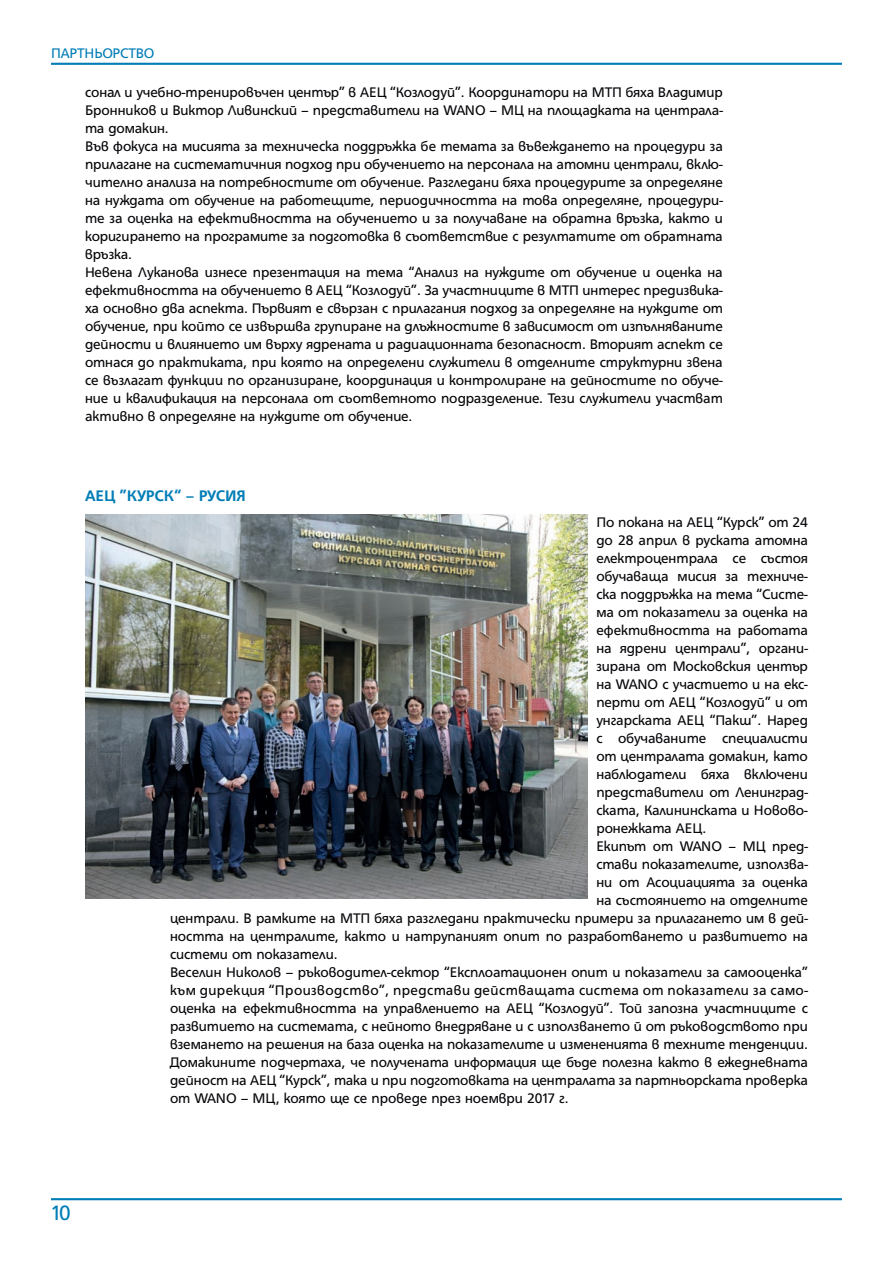
<style>
.page{position:relative;width:893px;height:1263px;background:#fff}
.page>*{position:absolute;margin:0;border:0;box-sizing:border-box;transform-origin:0 0}
.t1{font:22.5px "Grotesk HS Bg";color:#007db6}
.t2{font:700 16.5px "Grotesk HS Bg";color:#007db6}
.t3{font:15px/18px "Grotesk HS Bg";letter-spacing:-.005em;color:#040508}
.t4{font:15px "Grotesk HS Bg";letter-spacing:.03em;color:#040508}
.t5{font:15px "Grotesk HS Bg";letter-spacing:-.015em;color:#007db6}
</style>
<div class="page">
<hr style="left:51px;top:1198px;width:791px;height:2px;background:#007db6">
<hr style="left:51px;top:63px;width:791px;height:2px;background:#007db6">
<img style="left:85px;top:514px;width:503px;height:384px">
<p class="t5" style="left:51px;top:46px;width:105px">ПАРТНЬОРСТВО</p>
<p class="t3" style="left:85px;top:83px;width:639px">сонал и учебно-тренировъчен център” в АЕЦ “Козлодуй”. Координатори на МТП бяха Владимир Бронников и Виктор Ливинский – представители на WANO – МЦ на площадката на централа&shy;та домакин.<br>Във фокуса на мисията за техническа поддръжка бе темата за въвеждането на процедури за прилагане на систематичния подход при обучението на персонала на атомни централи, вклю&shy;чително анализа на потребностите от обучение. Разгледани бяха процедурите за определяне на нуждата от обучение на работещите, периодичността на това определяне, процедури&shy;те за оценка на ефективността на обучението и за получаване на обратна връзка, както и коригирането на програмите за подготовка в съответствие с резултатите от обратната връзка.<br>Невена Луканова изнесе презентация на тема “Анализ на нуждите от обучение и оценка на ефективността на обучението в АЕЦ “Козлодуй”. За участниците в МТП интерес предизвика&shy;ха основно два аспекта. Първият е свързан с прилагания подход за определяне на нуждите от обучение, при който се извършва групиране на длъжностите в зависимост от изпълняваните дейности и влиянието им върху ядрената и радиационната безопасност. Вторият аспект се отнася до практиката, при която на определени служители в отделните структурни звена се възлагат функции по организиране, координация и контролиране на дейностите по обуче&shy;ние и квалификация на персонала от съответното подразделение. Тези служители участват активно в определяне на нуждите от обучение.</p>
<p class="t2" style="left:85px;top:487px;width:161px">АЕЦ “Курск” – Русия</p>
<h1 class="t1" style="left:51px;top:1201px;width:21px">10</h1>
<p class="t3" style="left:596px;top:513px;width:213px">По покана на АЕЦ “Курск” от 24</p>
<p class="t3" style="left:596px;top:531px;width:213px">до 28 април в руската атомна</p>
<p class="t3" style="left:596px;top:549px;width:213px">електроцентрала се състоя</p>
<p class="t3" style="left:596px;top:567px;width:213px">обучаваща мисия за техниче-</p>
<p class="t3" style="left:596px;top:585px;width:213px">ска поддръжка на тема “Систе-</p>
<p class="t3" style="left:596px;top:603px;width:213px">ма от показатели за оценка на</p>
<p class="t3" style="left:596px;top:621px;width:213px">ефективността на работата</p>
<p class="t3" style="left:596px;top:639px;width:213px">на ядрени централи”, органи-</p>
<p class="t3" style="left:596px;top:657px;width:213px">зирана от Московския център</p>
<p class="t3" style="left:596px;top:675px;width:213px">на WANO с участието и на екс-</p>
<p class="t3" style="left:596px;top:693px;width:213px">перти от АЕЦ “Козлодуй” и от</p>
<p class="t3" style="left:596px;top:711px;width:213px">унгарската АЕЦ “Пакш”. Наред</p>
<p class="t3" style="left:596px;top:729px;width:213px">с обучаваните специалисти</p>
<p class="t3" style="left:596px;top:747px;width:213px">от централата домакин, като</p>
<p class="t3" style="left:596px;top:765px;width:213px">наблюдатели бяха включени</p>
<p class="t3" style="left:596px;top:783px;width:213px">представители от Ленинград-</p>
<p class="t3" style="left:596px;top:801px;width:213px">ската, Калининската и Новово-</p>
<p class="t3" style="left:596px;top:819px;width:111px">ронежката АЕЦ.</p>
<p class="t3" style="left:596px;top:837px;width:213px">Екипът от WANO – МЦ пред-</p>
<p class="t3" style="left:596px;top:855px;width:213px">стави показателите, използва-</p>
<p class="t3" style="left:596px;top:873px;width:213px">ни от Асоциацията за оценка</p>
<p class="t3" style="left:596px;top:891px;width:213px">на състоянието на отделните</p>
<p class="t3" style="left:170px;top:909px;width:639px">централи. В рамките на МТП бяха разгледани практически примери за прилагането им в дей-</p>
<p class="t3" style="left:170px;top:927px;width:639px">ността на централите, както и натрупаният опит по разработването и развитието на</p>
<p class="t3" style="left:170px;top:945px;width:169px">системи от показатели.</p>
<p class="t3" style="left:170px;top:963px;width:639px">Веселин Николов – ръководител-сектор “Експлоатационен опит и показатели за самооценка”</p>
<p class="t4" style="left:170px;top:983px;width:639px">към дирекция “Производство”, представи действащата система от показатели за само-</p>
<p class="t3" style="left:170px;top:999px;width:639px">оценка на ефективността на управлението на АЕЦ “Козлодуй”. Той запозна участниците с</p>
<p class="t3" style="left:170px;top:1017px;width:639px">развитието на системата, с нейното внедряване и с използването й от ръководството при</p>
<p class="t3" style="left:170px;top:1035px;width:639px">вземането на решения на база оценка на показателите и измененията в техните тенденции.</p>
<p class="t3" style="left:170px;top:1053px;width:639px">Домакините подчертаха, че получената информация ще бъде полезна както в ежедневната</p>
<p class="t3" style="left:170px;top:1071px;width:639px">дейност на АЕЦ “Курск”, така и при подготовката на централата за партньорската проверка</p>
<p class="t3" style="left:170px;top:1089px;width:400px">от WANO – МЦ, която ще се проведе през ноември 2017 г.</p>
</div>
